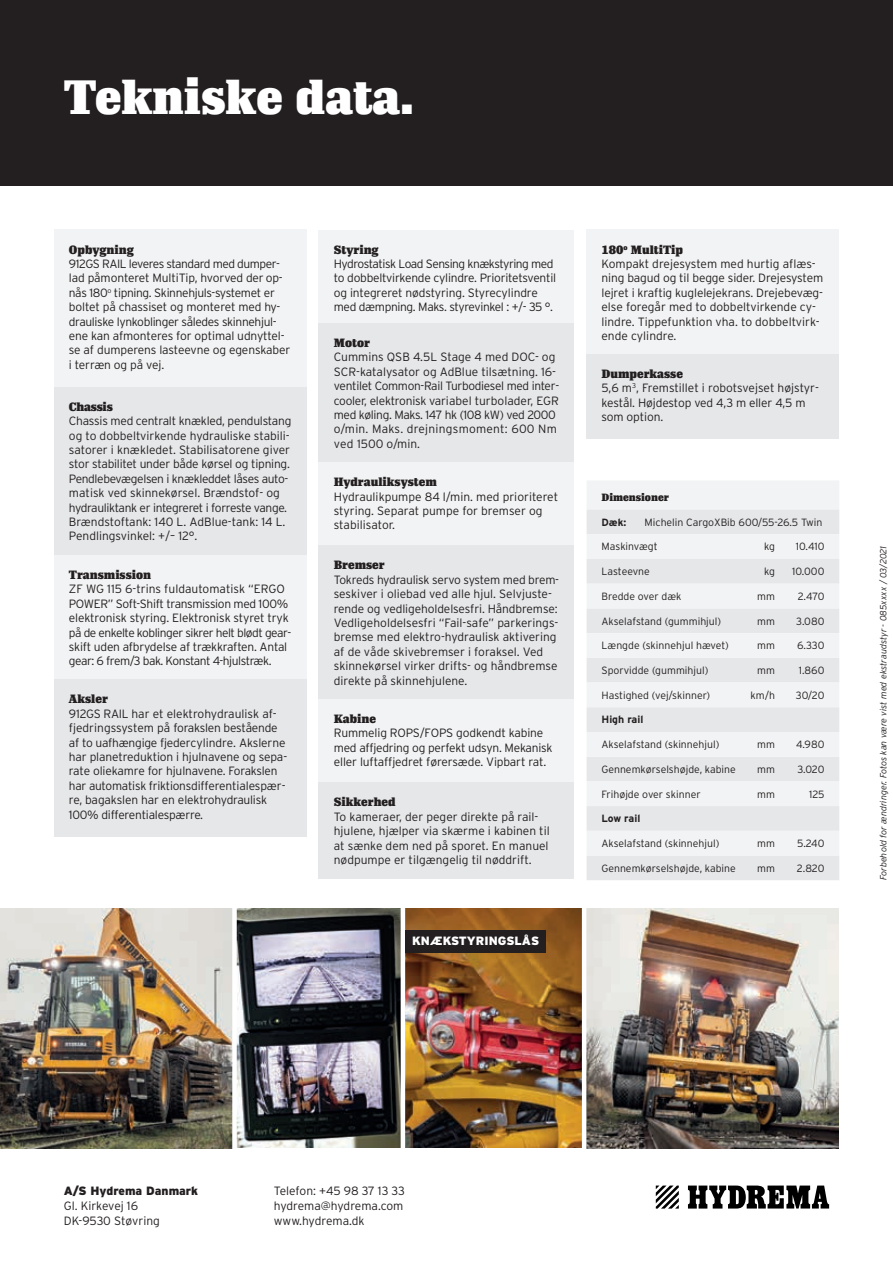
<style>
.page{position:relative;width:893px;height:1263px;background:#fff}
.page>*{position:absolute;margin:0;border:0;box-sizing:border-box;transform-origin:0 0}
.t1{font:48px "Impacto";color:#fff}
.t2{font:300 12px/14.4px "Interstate";letter-spacing:-.01em;color:#231f20}
.t3{font:300 12px/14.4px "Interstate";letter-spacing:-.03em;color:#231f20}
.t4{font:12px "Impacto";color:#231f20}
.t5{font:900 12px "Interstate";color:#231f20}
.t6{font:900 12px "Interstate";color:#fff}
.t7{font:12px "Impacto";letter-spacing:-.02em;color:#231f20}
.t8{font:300 10.5px "Interstate";color:#231f20}
.t9{font:700 10.5px "Interstate";color:#231f20}
.t10{font:10.5px "Impacto";color:#231f20}
.t11{font:italic 300 9px "Interstate";color:#231f20}
</style>
<div class="page">
<img style="left:237px;top:908px;width:345px;height:240px">
<img style="left:587px;top:908px;width:252px;height:240px">
<img style="left:0;top:908px;width:232px;height:240px">
<div style="left:0;top:0;width:893px;height:186px;background:#231f20"></div>
<svg style="left:656px;top:1185px;width:23px;height:23px"></svg>
<svg style="left:688px;top:1185px;width:141px;height:23px"></svg>
<hr style="left:401px;top:879px;width:4px;height:276px;background:#fff">
<div style="left:319px;top:230px;width:255px;height:96px;background:#f2f3f4"></div>
<div style="left:319px;top:323px;width:255px;height:143px;background:#e6e7e9"></div>
<div style="left:54px;top:230px;width:252px;height:157px;background:#f2f3f4"></div>
<div style="left:587px;top:230px;width:252px;height:125px;background:#f2f3f4"></div>
<div style="left:587px;top:481px;width:252px;height:29px;background:#f2f3f4"></div>
<div style="left:587px;top:510px;width:252px;height:370px;background:#e6e7e9"></div>
<svg style="left:587px;top:534px;width:252px;height:321px;fill:#f2f3f4"></svg>
<div style="left:319px;top:462px;width:255px;height:85px;background:#f2f3f4"></div>
<div style="left:54px;top:387px;width:252px;height:169px;background:#e6e7e9"></div>
<div style="left:54px;top:555px;width:252px;height:126px;background:#f2f3f4"></div>
<div style="left:54px;top:679px;width:252px;height:158px;background:#e6e7e9"></div>
<div style="left:319px;top:546px;width:255px;height:154px;background:#e6e7e9"></div>
<div style="left:319px;top:699px;width:255px;height:84px;background:#f2f3f4"></div>
<div style="left:319px;top:782px;width:255px;height:97px;background:#e6e7e9"></div>
<div style="left:587px;top:354px;width:252px;height:84px;background:#e6e7e9"></div>
<div style="left:405px;top:929px;width:141px;height:23px;background:#231f20"></div>
<h1 class="t1" style="left:64px;top:69px;width:352px">Tekniske data.</h1>
<p class="t4" style="left:69px;top:242px;width:66px">Opbygning</p>
<p class="t3" style="left:69px;top:256px;width:223px">912GS RAIL leveres standard med dumper&shy;lad påmonteret MultiTip, hvorved der op&shy;nås 180<sup>o</sup> tipning. Skinnehjuls-systemet er boltet på chassiset og monteret med hy&shy;drauliske lynkoblinger således skinnehjul&shy;ene kan afmonteres for optimal udnyttel&shy;se af dumperens lasteevne og egenskaber i terræn og på vej.</p>
<p class="t7" style="left:69px;top:400px;width:45px">Chassis</p>
<p class="t2" style="left:69px;top:414px;width:224px">Chassis med centralt knækled, pendulstang og to dobbeltvirkende hydrauliske stabili&shy;satorer i knækledet. Stabilisatorene giver stor stabilitet under både kørsel og tipning.<br>Pendlebevægelsen i knækleddet låses auto&shy;matisk ved skinnekørsel. Brændstof- og hydrauliktank er integreret i forreste vange.<br>Brændstoftank: 140 L. AdBlue-tank: 14 L.<br>Pendlingsvinkel: +/– 12°.</p>
<p class="t4" style="left:69px;top:568px;width:84px">Transmission</p>
<p class="t3" style="left:69px;top:582px;width:224px">ZF WG 115 6-trins fuldautomatisk “ERGO POWER” Soft-Shift transmission med 100% elektronisk styring. Elektronisk styret tryk på de enkelte koblinger sikrer helt blødt gear&shy;skift uden afbrydelse af trækkraften. Antal gear: 6 frem/3 bak. Konstant 4-hjulstræk.</p>
<p class="t4" style="left:69px;top:692px;width:41px">Aksler</p>
<p class="t2" style="left:69px;top:706px;width:220px">912GS RAIL har et elektrohydraulisk af&shy;fjedringssystem på forakslen bestående af to uafhængige fjedercylindre. Akslerne har planetreduktion i hjulnavene og sepa&shy;rate oliekamre for hjulnavene. Forakslen har automatisk friktionsdifferentialespær&shy;re, bagakslen har en elektrohydraulisk 100% differentialespærre.</p>
<p class="t4" style="left:334px;top:242px;width:46px">Styring</p>
<p class="t3" style="left:334px;top:256px;width:224px">Hydrostatisk Load Sensing knækstyring med to dobbeltvirkende cylindre. Prioritetsventil og integreret nødstyring. Styrecylindre med dæmpning. Maks. styrevinkel : +/- 35 °.</p>
<p class="t4" style="left:334px;top:336px;width:38px">Motor</p>
<p class="t2" style="left:334px;top:350px;width:227px">Cummins QSB 4.5L Stage 4 med DOC- og SCR-katalysator og AdBlue tilsætning. 16- ventilet Common-Rail Turbodiesel med inter&shy;cooler, elektronisk variabel turbolader, EGR med køling. Maks. 147 hk (108 kW) ved 2000 o/min. Maks. drejningsmoment: 600 Nm ved 1500 o/min.</p>
<p class="t4" style="left:334px;top:475px;width:104px">Hydrauliksystem</p>
<p class="t2" style="left:334px;top:489px;width:226px">Hydraulikpumpe 84 l/min. med prioriteret styring. Separat pumpe for bremser og stabilisator.</p>
<p class="t4" style="left:334px;top:558px;width:52px">Bremser</p>
<p class="t2" style="left:334px;top:572px;width:227px">Tokreds hydraulisk servo system med brem&shy;seskiver i oliebad ved alle hjul. Selvjuste&shy;rende og vedligeholdelsesfri. Håndbremse:<br>Vedligeholdelsesfri “Fail-safe” parkerings&shy;bremse med elektro-hydraulisk aktivering af de våde skivebremser i foraksel. Ved skinnekørsel virker drifts- og håndbremse direkte på skinnehjulene.</p>
<p class="t4" style="left:334px;top:712px;width:44px">Kabine</p>
<p class="t2" style="left:334px;top:726px;width:220px">Rummelig ROPS/FOPS godkendt kabine med affjedring og perfekt udsyn. Mekanisk eller luftaffjedret førersæde. Vipbart rat.</p>
<p class="t4" style="left:334px;top:795px;width:63px">Sikkerhed</p>
<p class="t2" style="left:334px;top:809px;width:217px">To kameraer, der peger direkte på rail&shy;hjulene, hjælper via skærme i kabinen til at sænke dem ned på sporet. En manuel nødpumpe er tilgængelig til nøddrift.</p>
<p class="t6" style="left:412px;top:934px;width:129px">KNÆKSTYRINGSLÅS</p>
<p class="t4" style="left:601px;top:242px;width:83px">180<sup>o</sup> MultiTip</p>
<p class="t2" style="left:601px;top:256px;width:223px">Kompakt drejesystem med hurtig aflæs&shy;ning bagud og til begge sider. Drejesystem lejret i kraftig kuglelejekrans. Drejebevæg&shy;else foregår med to dobbeltvirkende cy&shy;lindre. Tippefunktion vha. to dobbeltvirk&shy;ende cylindre.</p>
<p class="t4" style="left:601px;top:367px;width:83px">Dumperkasse</p>
<p class="t2" style="left:601px;top:381px;width:219px">5,6 m<sup>3</sup>, Fremstillet i robotsvejset højstyr&shy;kestål. Højdestop ved 4,3 m eller 4,5 m som option.</p>
<p class="t10" style="left:601px;top:491px;width:69px">Dimensioner</p>
<p class="t9" style="left:601px;top:516px;width:26px">Dæk:</p>
<p class="t8" style="left:645px;top:516px;width:179px">Michelin CargoXBib 600/55-26.5 Twin</p>
<p class="t8" style="left:601px;top:541px;width:58px">Maskinvægt</p>
<p class="t8" style="left:764px;top:541px;width:12px">kg</p>
<p class="t8" style="left:796px;top:541px;width:30px">10.410</p>
<p class="t8" style="left:601px;top:565px;width:50px">Lasteevne</p>
<p class="t8" style="left:764px;top:565px;width:12px">kg</p>
<p class="t8" style="left:792px;top:565px;width:34px">10.000</p>
<p class="t8" style="left:601px;top:590px;width:82px">Bredde over dæk</p>
<p class="t8" style="left:757px;top:590px;width:19px">mm</p>
<p class="t8" style="left:798px;top:590px;width:28px">2.470</p>
<p class="t8" style="left:601px;top:615px;width:121px">Akselafstand (gummihjul)</p>
<p class="t8" style="left:757px;top:615px;width:19px">mm</p>
<p class="t8" style="left:796px;top:615px;width:30px">3.080</p>
<p class="t8" style="left:601px;top:640px;width:129px">Længde (skinnehjul hævet)</p>
<p class="t8" style="left:757px;top:640px;width:19px">mm</p>
<p class="t8" style="left:797px;top:640px;width:29px">6.330</p>
<p class="t8" style="left:601px;top:664px;width:108px">Sporvidde (gummihjul)</p>
<p class="t8" style="left:757px;top:664px;width:19px">mm</p>
<p class="t8" style="left:799px;top:664px;width:27px">1.860</p>
<p class="t8" style="left:601px;top:689px;width:110px">Hastighed (vej/skinner)</p>
<p class="t8" style="left:750px;top:689px;width:26px">km/h</p>
<p class="t8" style="left:796px;top:689px;width:30px">30/20</p>
<p class="t9" style="left:601px;top:714px;width:43px">High rail</p>
<p class="t8" style="left:601px;top:738px;width:119px">Akselafstand (skinnehjul)</p>
<p class="t8" style="left:757px;top:738px;width:19px">mm</p>
<p class="t8" style="left:796px;top:738px;width:30px">4.980</p>
<p class="t8" style="left:601px;top:763px;width:136px">Gennemkørselshøjde, kabine</p>
<p class="t8" style="left:757px;top:763px;width:19px">mm</p>
<p class="t8" style="left:797px;top:763px;width:29px">3.020</p>
<p class="t8" style="left:601px;top:788px;width:101px">Frihøjde over skinner</p>
<p class="t8" style="left:757px;top:788px;width:19px">mm</p>
<p class="t8" style="left:809px;top:788px;width:17px">125</p>
<p class="t9" style="left:601px;top:813px;width:40px">Low rail</p>
<p class="t8" style="left:601px;top:837px;width:119px">Akselafstand (skinnehjul)</p>
<p class="t8" style="left:757px;top:837px;width:19px">mm</p>
<p class="t8" style="left:797px;top:837px;width:29px">5.240</p>
<p class="t8" style="left:601px;top:862px;width:136px">Gennemkørselshøjde, kabine</p>
<p class="t8" style="left:757px;top:862px;width:19px">mm</p>
<p class="t8" style="left:797px;top:862px;width:29px">2.820</p>
<p class="t11" style="left:878px;top:880px;width:336px;rotate:-90deg">Forbehold for ændringer. Fotos kan være vist med ekstraudstyr - 085xxxx / 03/2021</p>
<p class="t5" style="left:64px;top:1184px;width:136px">A/S Hydrema Danmark</p>
<p class="t2" style="left:64px;top:1198px;width:98px;line-height:15px">Gl. Kirkevej 16<br>DK-9530 Støvring</p>
<p class="t2" style="left:274px;top:1183px;width:133px;line-height:15px">Telefon: +45 98 37 13 33 hydrema@hydrema.com www.hydrema.dk</p>
</div>
